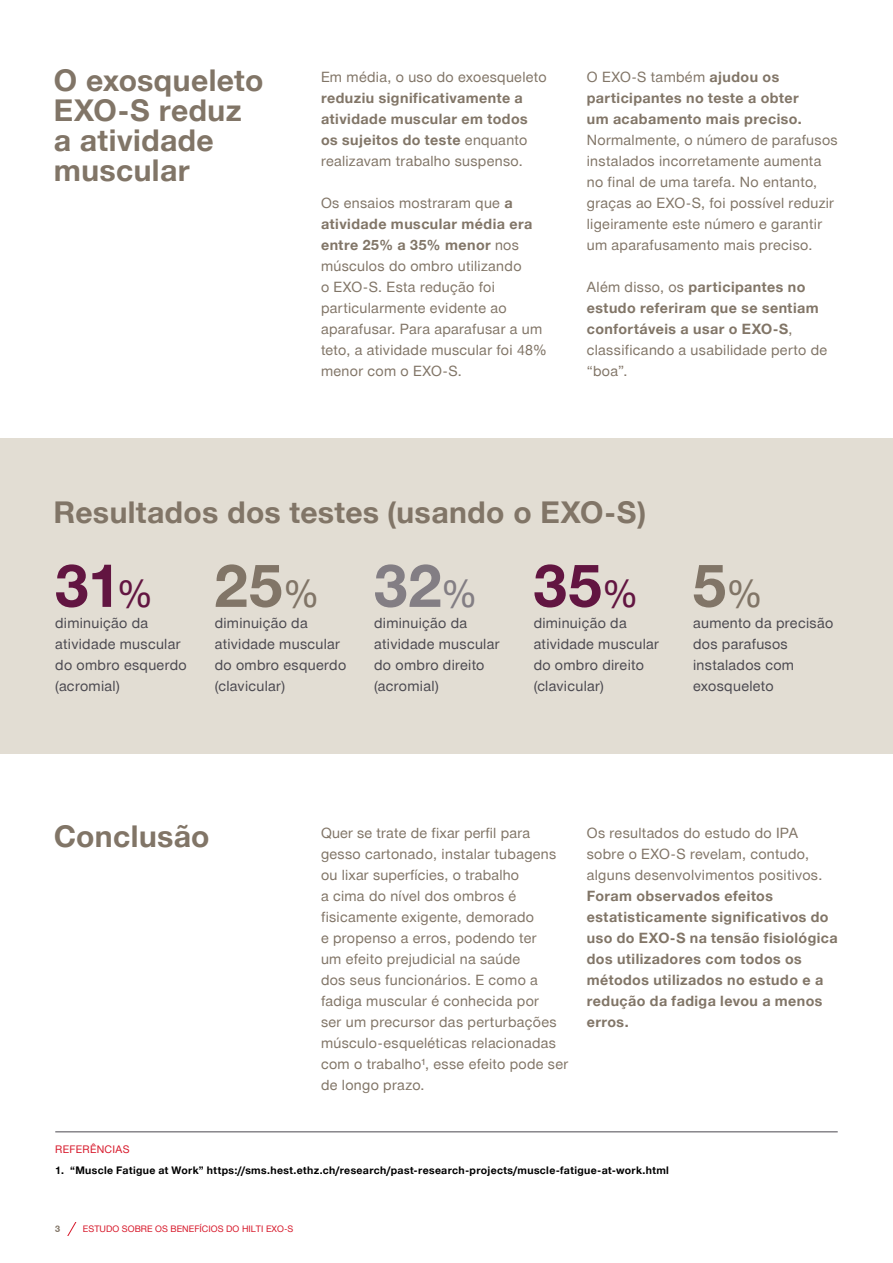
<style>
.page{position:relative;width:893px;height:1263px;background:#fff}
.page>*{position:absolute;margin:0;border:0;box-sizing:border-box;transform-origin:0 0}
.t1{font:700 60px "Hilti";color:#621541}
.t2{font:700 60px "Hilti";color:#817567}
.t3{font:700 60px "Hilti";color:#837e84}
.t4{font:700 30px/30px "Hilti";letter-spacing:.015em;color:#817567}
.t5{font:14.25px/21px "Hilti";letter-spacing:.025em;color:#817567}
.t6{font:700 14.25px/21px "Hilti";letter-spacing:.03em;color:#817567}
.t7{font:14.25px/21px "Hilti";letter-spacing:.02em;color:#4b4950}
.t8{font:700 10.5px "Hilti";letter-spacing:.035em;color:#000}
.t9{font:10.5px "Hilti";letter-spacing:.03em;color:#d7182a}
.t10{font:9px "Hilti";letter-spacing:.005em;color:#d7182a}
.t11{font:700 9px "Hilti";color:#817567}
.s1{font-weight:400}
.s2{font-weight:700}
.s3{font-weight:400;font-size:37.5px}
</style>
<div class="page">
<div style="left:0;top:439px;width:893px;height:315px;background:#e2ddd3"></div>
<hr style="left:55px;top:1131px;width:783px;height:1px;background:#4b4950">
<svg style="left:67px;top:1222px;width:10px;height:14px"></svg>
<h2 class="t4" style="left:54px;top:65px;width:211px">O exosqueleto<br>EXO-S reduz a atividade muscular</h2>
<p class="t5" style="left:321px;top:66px;width:227px">Em média, o uso do exoesqueleto</p>
<p class="t6" style="left:321px;top:87px;width:208px">reduziu significativamente a atividade muscular em todos os sujeitos do teste <span class="s1">enquanto realizavam trabalho suspenso.</span></p>
<p class="t5" style="left:321px;top:192px;width:228px">Os ensaios mostraram que <span class="s2">a atividade muscular média era entre 25% a 35% menor</span> nos músculos do ombro utilizando<br>o EXO-S. Esta redução foi particularmente evidente ao aparafusar. Para aparafusar a um teto, a atividade muscular foi 48% menor com o EXO-S.</p>
<p class="t6" style="left:587px;top:66px;width:216px"><span class="s1">O EXO-S também</span> ajudou os participantes no teste a obter um acabamento mais preciso.</p>
<p class="t5" style="left:587px;top:129px;width:252px">Normalmente, o número de parafusos instalados incorretamente aumenta no final de uma tarefa. No entanto, graças ao EXO-S, foi possível reduzir ligeiramente este número e garantir um aparafusamento mais preciso.</p>
<p class="t6" style="left:587px;top:276px;width:242px"><span class="s1">Além disso, os</span> participantes no estudo referiram que se sentiam confortáveis a usar o EXO-S<span class="s1">, classificando a usabilidade perto de “boa”.</span></p>
<h2 class="t4" style="left:54px;top:497px;width:593px">Resultados dos testes (usando o EXO-S)</h2>
<h1 class="t1" style="left:55px;top:551px;width:100px">31<span class="s3">%</span></h1>
<p class="t7" style="left:55px;top:612px;width:133px">diminuição da atividade muscular do ombro esquerdo (acromial)</p>
<h1 class="t2" style="left:215px;top:551px;width:107px">25<span class="s3">%</span></h1>
<p class="t7" style="left:215px;top:612px;width:133px">diminuição da atividade muscular do ombro esquerdo (clavicular)</p>
<h1 class="t3" style="left:374px;top:551px;width:105px">32<span class="s3">%</span></h1>
<p class="t7" style="left:374px;top:612px;width:127px">diminuição da atividade muscular do ombro direito (acromial)</p>
<h1 class="t1" style="left:534px;top:551px;width:107px">35<span class="s3">%</span></h1>
<p class="t7" style="left:534px;top:612px;width:127px">diminuição da atividade muscular do ombro direito (clavicular)</p>
<h1 class="t2" style="left:693px;top:551px;width:72px">5<span class="s3">%</span></h1>
<p class="t7" style="left:693px;top:612px;width:142px">aumento da precisão dos parafusos instalados com exosqueleto</p>
<h2 class="t4" style="left:54px;top:821px;width:157px">Conclusão</h2>
<p class="t5" style="left:321px;top:822px;width:249px">Quer se trate de fixar perfil para gesso cartonado, instalar tubagens ou lixar superfícies, o trabalho<br>a cima do nível dos ombros é fisicamente exigente, demorado<br>e propenso a erros, podendo ter<br>um efeito prejudicial na saúde<br>dos seus funcionários. E como a fadiga muscular é conhecida por<br>ser um precursor das perturbações músculo-esqueléticas relacionadas com o trabalho¹, esse efeito pode ser de longo prazo.</p>
<p class="t5" style="left:587px;top:823px;width:237px">Os resultados do estudo do IPA sobre o EXO-S revelam, contudo, alguns desenvolvimentos positivos.</p>
<p class="t6" style="left:587px;top:886px;width:252px">Foram observados efeitos estatisticamente significativos do uso do EXO-S na tensão fisiológica dos utilizadores com todos os métodos utilizados no estudo e a redução da fadiga levou a menos erros.</p>
<p class="t9" style="left:55px;top:1143px;width:76px">REFERÊNCIAS</p>
<p class="t8" style="left:55px;top:1164px;width:615px">1. “Muscle Fatigue at Work” https://sms.hest.ethz.ch/research/past-research-projects/muscle-fatigue-at-work.html</p>
<p class="t11" style="left:55px;top:1224px;width:7px">3</p>
<p class="t10" style="left:83px;top:1224px;width:212px">ESTUDO SOBRE OS BENEFÍCIOS DO HILTI EXO-S</p>
</div>
